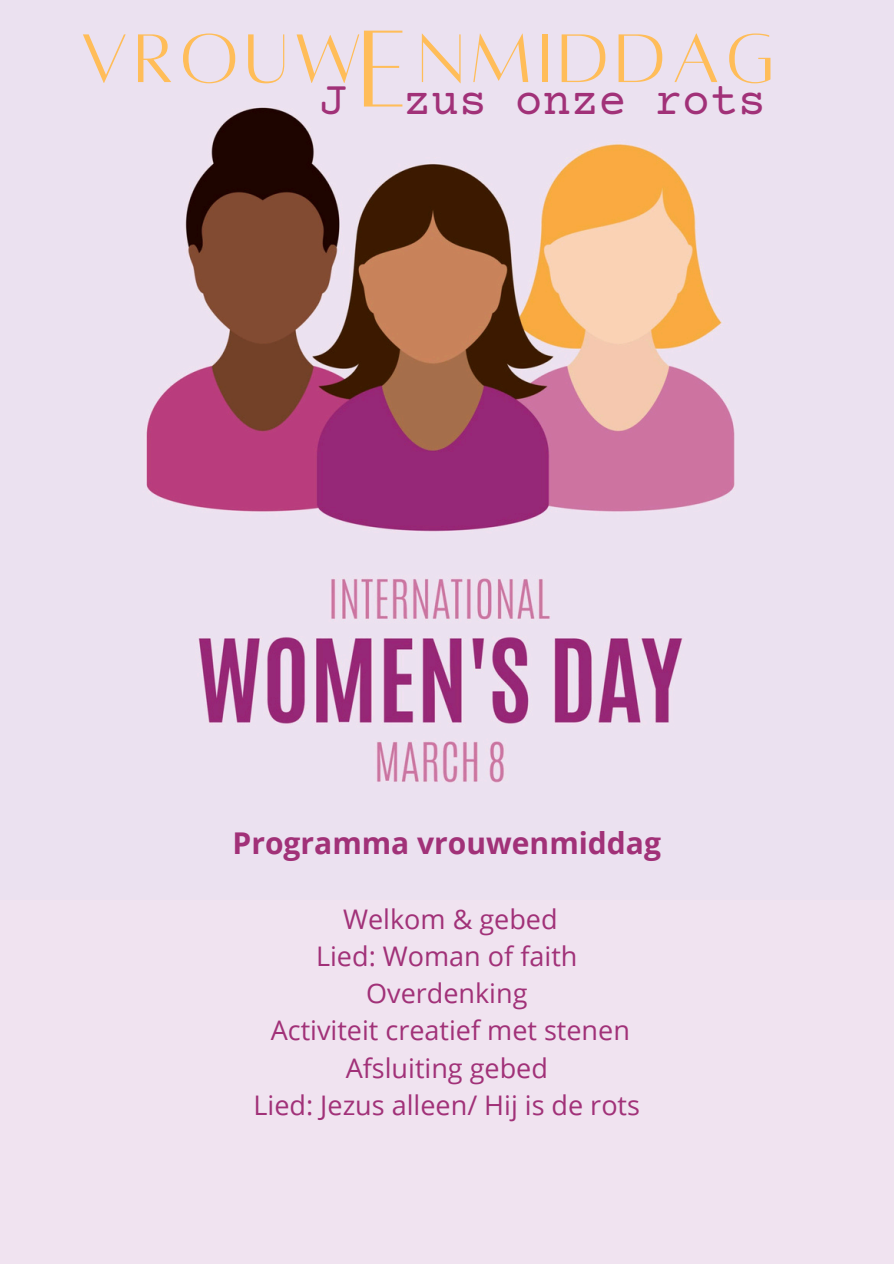
<style>
.page{position:relative;width:894px;height:1264px;background:#fff}
.page>*{position:absolute;margin:0;border:0;box-sizing:border-box;transform-origin:0 0}
.t1{font:120.6px "Alta regular";color:#ffbd59}
.t2{font:75.75px "Alta regular";letter-spacing:.08em;color:#ffbd59}
.t3{font:46.5px "Courier Prime";color:#a13178}
.t4{font:700 30px "Open Sans";color:#a13178}
.t5{font:27px "Open Sans";color:#a13178}
</style>
<div class="page">
<img style="left:0;top:0;width:893px;height:900px">
<div style="left:0;top:900px;width:893px;height:363px;background:#f0e3f0"></div>
<p class="t1" style="left:358px;top:10px;width:51px">E</p>
<p class="t2" style="left:80px;top:21px;width:695px">VROUW NMIDDAG</p>
<p class="t3" style="left:319px;top:77px;width:448px">J zus onze rots</p>
<p class="t4" style="left:232px;top:821px;width:430px">Programma vrouwenmiddag</p>
<h1 class="t5" style="left:343px;top:900px;width:216px">Welkom &amp; gebed</h1>
<h2 class="t5" style="left:316px;top:937px;width:263px">Lied: Woman of faith</h2>
<h3 class="t5" style="left:366px;top:974px;width:163px">Overdenking</h3>
<p class="t5" style="left:271px;top:1011px;width:360px">Activiteit creatief met stenen</p>
<p class="t5" style="left:345px;top:1048px;width:204px">Afsluiting gebed</p>
<p class="t5" style="left:253px;top:1085px;width:388px">Lied: Jezus alleen/ Hij is de rots</p>
</div>
